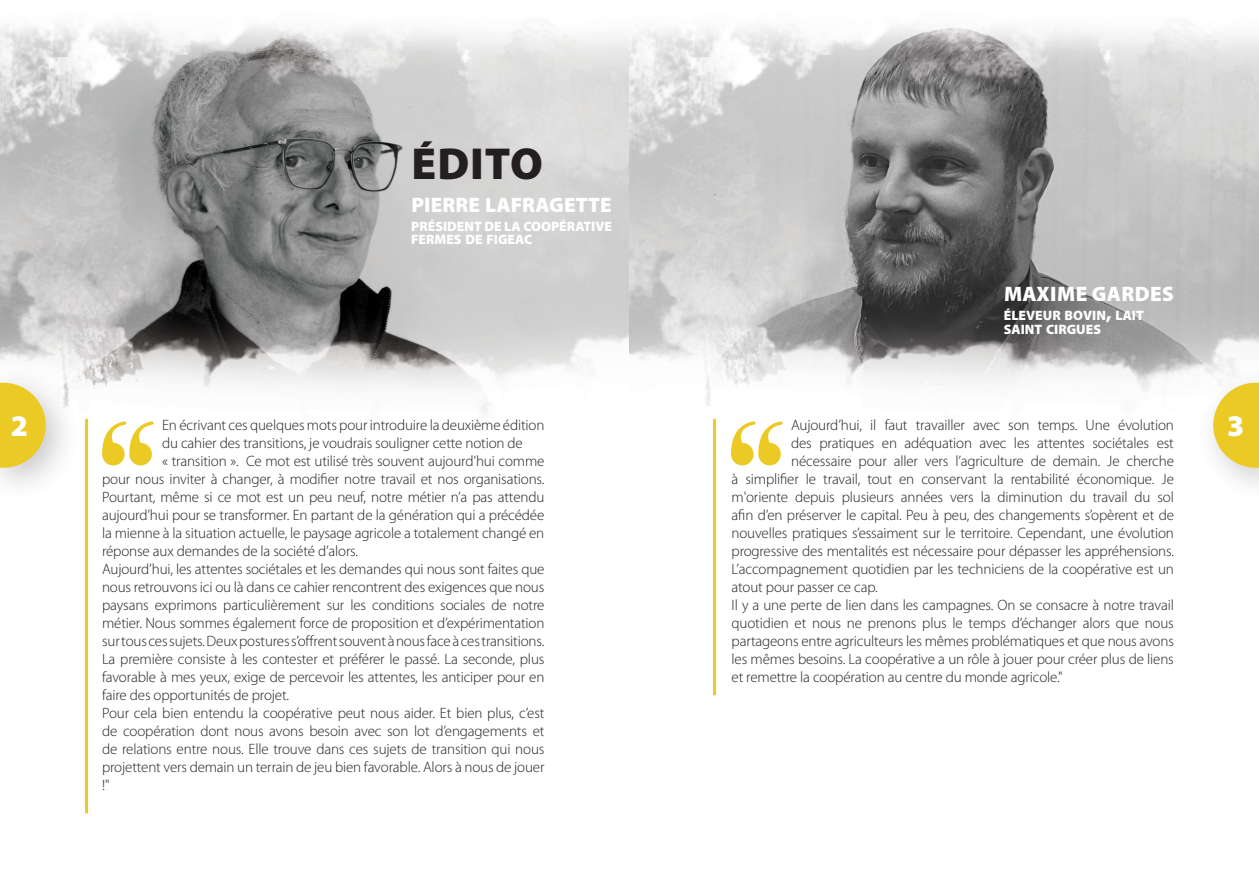
<style>
.page{position:relative;width:1259px;height:893px;background:#fff}
.page>*{position:absolute;margin:0;border:0;box-sizing:border-box;transform-origin:0 0}
.titretexte_éditos{font:900 45px "Myriad Pro";letter-spacing:.02em;color:#231f20}
.t1{font:900 30px "Myriad Pro";color:#fff}
.soustitretexte_éditos{font:900 21px "Myriad Pro";letter-spacing:.01em;color:#fff}
.corpdetexte_éditos{font:300 15px/18px "Myriad Pro";letter-spacing:-.01em;color:#231f20;text-align:justify}
.sousfonctiontexte_éditos{font:900 13.65px/13.5px "Myriad Pro";color:#fff}
.s1{font-size:19.5px}
</style>
<div class="page">
<img style="left:0;top:23px;width:1259px;height:420px">
<hr style="left:85px;top:419px;width:3px;height:394px;background:#ebca26">
<hr style="left:713px;top:419px;width:3px;height:276px;background:#ebca26">
<div style="left:1194px;top:365px;width:65px;height:139px;background:#231f20;opacity:.25"></div>
<svg style="left:1213px;top:383px;width:46px;height:85px"></svg>
<div style="left:0;top:365px;width:82px;height:139px;background:#231f20;opacity:.25"></div>
<svg style="left:0;top:383px;width:46px;height:85px"></svg>
<svg style="left:731px;top:421px;width:51px;height:44px"></svg>
<svg style="left:102px;top:421px;width:52px;height:44px"></svg>
<p class="titretexte_éditos" style="left:411px;top:138px;width:133px">ÉDITO</p>
<p class="soustitretexte_éditos" style="left:411px;top:193px;width:202px">PIERRE LAFRAGETTE</p>
<p class="sousfonctiontexte_éditos" style="left:411px;top:219px;width:202px">PRÉSIDENT DE LA COOPÉRATIVE<br>FERMES DE FIGEAC</p>
<p class="soustitretexte_éditos" style="left:1004px;top:282px;width:171px">MAXIME GARDES</p>
<p class="sousfonctiontexte_éditos" style="left:1003px;top:309px;width:142px">ÉLEVEUR BOVIN<span class="s1">,</span> LAIT</p>
<p class="sousfonctiontexte_éditos" style="left:1003px;top:323px;width:99px">SAINT CIRGUES</p>
<h2 class="t1" style="left:11px;top:409px;width:19px">2</h2>
<p class="corpdetexte_éditos" style="left:162px;top:416px;width:384px">En écrivant ces quelques mots pour introduire la deuxième édition</p>
<h2 class="t1" style="left:1227px;top:409px;width:19px">3</h2>
<p class="corpdetexte_éditos" style="left:162px;top:434px;width:362px">du cahier des transitions, je voudrais souligner cette notion de</p>
<p class="corpdetexte_éditos" style="left:102px;top:452px;width:444px;text-indent:60px">« transition ». Ce mot est utilisé très souvent aujourd’hui comme pour nous inviter à changer, à modifier notre travail et nos organisations.<br>Pourtant, même si ce mot est un peu neuf, notre métier n’a pas attendu aujourd’hui pour se transformer. En partant de la génération qui a précédée la mienne à la situation actuelle, le paysage agricole a totalement changé en réponse aux demandes de la société d’alors.</p>
<p class="corpdetexte_éditos" style="left:102px;top:560px;width:444px">Aujourd’hui, les attentes sociétales et les demandes qui nous sont faites que nous retrouvons ici ou là dans ce cahier rencontrent des exigences que nous paysans exprimons particulièrement sur les conditions sociales de notre métier. Nous sommes également force de proposition et d’expérimentation sur tous ces sujets. Deux postures s’offrent souvent à nous face à ces transitions.<br>La première consiste à les contester et préférer le passé. La seconde, plus favorable à mes yeux, exige de percevoir les attentes, les anticiper pour en faire des opportunités de projet.</p>
<p class="corpdetexte_éditos" style="left:102px;top:704px;width:444px">Pour cela bien entendu la coopérative peut nous aider. Et bien plus, c’est de coopération dont nous avons besoin avec son lot d’engagements et de relations entre nous. Elle trouve dans ces sujets de transition qui nous projettent vers demain un terrain de jeu bien favorable. Alors à nous de jouer !"</p>
<p class="corpdetexte_éditos" style="left:791px;top:416px;width:384px">Aujourd’hui, il faut travailler avec son temps. Une évolution</p>
<p class="corpdetexte_éditos" style="left:791px;top:434px;width:384px">des pratiques en adéquation avec les attentes sociétales est</p>
<p class="corpdetexte_éditos" style="left:791px;top:452px;width:384px">nécessaire pour aller vers l’agriculture de demain. Je cherche</p>
<p class="corpdetexte_éditos" style="left:731px;top:470px;width:444px">à simplifier le travail, tout en conservant la rentabilité économique. Je</p>
<p class="corpdetexte_éditos" style="left:731px;top:488px;width:444px">m'oriente depuis plusieurs années vers la diminution du travail du sol</p>
<p class="corpdetexte_éditos" style="left:731px;top:506px;width:444px">afin d’en préserver le capital. Peu à peu, des changements s’opèrent et de</p>
<p class="corpdetexte_éditos" style="left:731px;top:524px;width:444px">nouvelles pratiques s’essaiment sur le territoire. Cependant, une évolution</p>
<p class="corpdetexte_éditos" style="left:731px;top:542px;width:444px">progressive des mentalités est nécessaire pour dépasser les appréhensions.</p>
<p class="corpdetexte_éditos" style="left:731px;top:560px;width:444px">L’accompagnement quotidien par les techniciens de la coopérative est un</p>
<p class="corpdetexte_éditos" style="left:731px;top:578px;width:148px">atout pour passer ce cap.</p>
<p class="corpdetexte_éditos" style="left:731px;top:596px;width:444px">Il y a une perte de lien dans les campagnes. On se consacre à notre travail quotidien et nous ne prenons plus le temps d’échanger alors que nous partageons entre agriculteurs les mêmes problématiques et que nous avons les mêmes besoins. La coopérative a un rôle à jouer pour créer plus de liens et remettre la coopération au centre du monde agricole."</p>
</div>
